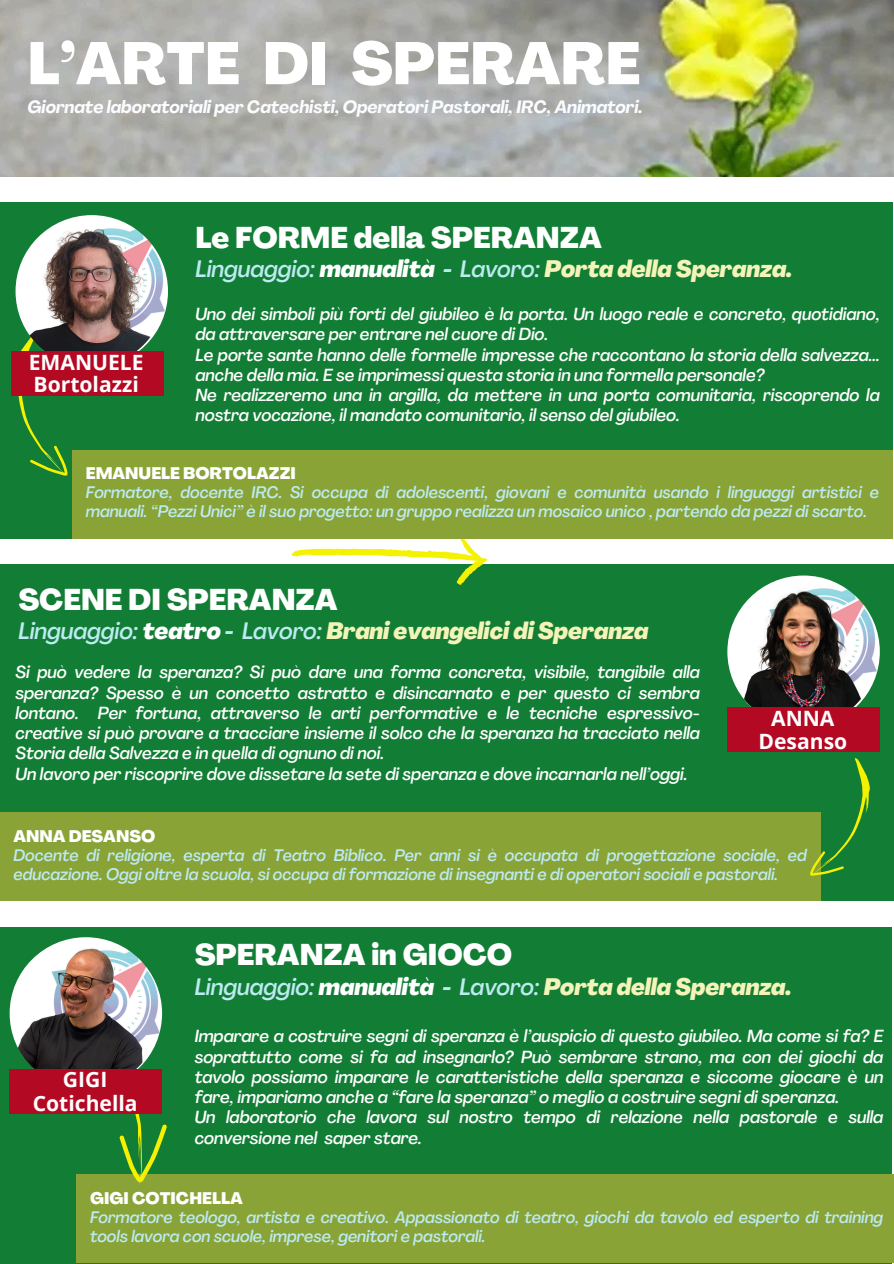
<style>
.page{position:relative;width:894px;height:1264px;background:#fff}
.page>*{position:absolute;margin:0;border:0;box-sizing:border-box;transform-origin:0 0}
.t1{font:800 58.95px "Agrandir";color:#fff}
.t2{font:800 29.55px "Agrandir";color:#fff}
.t3{font:italic 800 23.4px "Agrandir";color:#f4f3b8}
.t4{font:700 21.15px/22.8px "Open Sans";color:#fefeff;text-align:center}
.t5{font:italic 700 17.55px "Agrandir";color:#fbfcff}
.t6{font:italic 500 17.25px/20.2px "Agrandir";color:#fff}
.t7{font:italic 500 16.5px/19.2px "Agrandir";color:#bceaf1}
.t8{font:800 16.5px "Agrandir";color:#fff}
.s1{font-weight:500;color:#bceaf1}
.s2{color:#fff}
.s3{color:#bceaf1}
</style>
<div class="page">
<img style="left:0;top:0;width:893px;height:176px">
<div style="left:0;top:202px;width:892px;height:337px;background:#127d35"></div>
<div style="left:0;top:564px;width:893px;height:337px;background:#127d35"></div>
<svg style="left:291px;top:538px;width:196px;height:47px"></svg>
<svg style="left:11px;top:328px;width:58px;height:148px"></svg>
<div style="left:0;top:926px;width:891px;height:337px;background:#127d35"></div>
<img style="left:16px;top:215px;width:152px;height:152px;border-radius:50%">
<div style="left:11px;top:351px;width:152px;height:44px;background:#b40923"></div>
<div style="left:72px;top:449px;width:820px;height:89px;background:#89a337"></div>
<img style="left:727px;top:575px;width:152px;height:153px;border-radius:50%">
<div style="left:727px;top:707px;width:152px;height:44px;background:#b40923"></div>
<div style="left:76px;top:1174px;width:817px;height:88px;background:#89a337"></div>
<svg style="left:9px;top:948px;width:158px;height:237px"></svg>
<img style="left:10px;top:937px;width:152px;height:152px;border-radius:50%">
<div style="left:10px;top:1068px;width:152px;height:45px;background:#b40923"></div>
<div style="left:0;top:812px;width:820px;height:89px;background:#89a337"></div>
<svg style="left:808px;top:751px;width:72px;height:136px"></svg>
<p class="t1" style="left:27px;top:40px;width:614px">L’ARTE DI SPERARE</p>
<h1 class="t5" style="left:27px;top:100px;width:616px">Giornate laboratoriali per Catechisti, Operatori Pastorali, IRC, Animatori.</h1>
<p class="t4" style="left:29px;top:350px;width:116px;text-align:left">EMANUELE<br>Bortolazzi</p>
<h2 class="t2" style="left:195px;top:225px;width:408px">Le FORME della SPERANZA</h2>
<h2 class="t3" style="left:195px;top:259px;width:598px"><span class="s1">Linguaggio:</span> <span class="s2">manualità</span> <span class="s3">-</span> <span class="s1">Lavoro:</span> Porta della Speranza.</h2>
<p class="t6" style="left:195px;top:306px;width:685px">Uno dei simboli più forti del giubileo è la porta. Un luogo reale e concreto, quotidiano, da attraversare per entrare nel cuore di Dio.</p>
<p class="t6" style="left:195px;top:346px;width:685px">Le porte sante hanno delle formelle impresse che raccontano la storia della salvezza... anche della mia. E se imprimessi questa storia in una formella personale?</p>
<p class="t6" style="left:195px;top:387px;width:685px">Ne realizzeremo una in argilla, da mettere in una porta comunitaria, riscoprendo la nostra vocazione, il mandato comunitario, il senso del giubileo.</p>
<p class="t8" style="left:86px;top:467px;width:211px">EMANUELE BORTOLAZZI</p>
<p class="t7" style="left:86px;top:484px;width:794px">Formatore, docente IRC. Si occupa di adolescenti, giovani e comunità usando i linguaggi artistici e manuali. “Pezzi Unici” è il suo progetto: un gruppo realizza un mosaico unico , partendo da pezzi di scarto.</p>
<h3 class="t2" style="left:18px;top:587px;width:321px">SCENE DI SPERANZA</h3>
<h3 class="t3" style="left:18px;top:621px;width:631px"><span class="s1">Linguaggio:</span> <span class="s2">teatro</span> <span class="s3">-</span> <span class="s1">Lavoro:</span> Brani evangelici di Speranza</h3>
<p class="t6" style="left:16px;top:664px;width:685px;text-align:justify">Si può vedere la speranza? Si può dare una forma concreta, visibile, tangibile alla speranza? Spesso è un concetto astratto e disincarnato e per questo ci sembra lontano. Per fortuna, attraverso le arti performative e le tecniche espressivo&shy;creative si può provare a tracciare insieme il solco che la speranza ha tracciato nella Storia della Salvezza e in quella di ognuno di noi.</p>
<h3 class="t6" style="left:16px;top:765px;width:673px">Un lavoro per riscoprire dove dissetare la sete di speranza e dove incarnarla nell’oggi.</h3>
<p class="t4" style="left:758px;top:706px;width:90px">ANNA<br>Desanso</p>
<p class="t8" style="left:14px;top:829px;width:143px">ANNA DESANSO</p>
<p class="t7" style="left:14px;top:847px;width:794px">Docente di religione, esperta di Teatro Biblico. Per anni si è occupata di progettazione sociale, ed educazione. Oggi oltre la scuola, si occupa di formazione di insegnanti e di operatori sociali e pastorali.</p>
<h3 class="t4" style="left:33px;top:1067px;width:106px;line-height:23.7px">GIGI<br>Cotichella</h3>
<p class="t2" style="left:195px;top:942px;width:319px">SPERANZA in GIOCO</p>
<p class="t3" style="left:195px;top:976px;width:598px"><span class="s1">Linguaggio:</span> <span class="s2">manualità</span> <span class="s3">-</span> <span class="s1">Lavoro:</span> Porta della Speranza.</p>
<p class="t6" style="left:195px;top:1027px;width:690px;text-align:justify">Imparare a costruire segni di speranza è l’auspicio di questo giubileo. Ma come si fa? E soprattutto come si fa ad insegnarlo? Può sembrare strano, ma con dei giochi da tavolo possiamo imparare le caratteristiche della speranza e siccome giocare è un fare, impariamo anche a “fare la speranza” o meglio a costruire segni di speranza.</p>
<h3 class="t6" style="left:195px;top:1108px;width:690px">Un laboratorio che lavora sul nostro tempo di relazione nella pastorale e sulla conversione nel saper stare.</h3>
<p class="t8" style="left:90px;top:1191px;width:154px">GIGI COTICHELLA</p>
<p class="t7" style="left:90px;top:1208px;width:794px">Formatore teologo, artista e creativo. Appassionato di teatro, giochi da tavolo ed esperto di training tools lavora con scuole, imprese, genitori e pastorali.</p>
</div>
